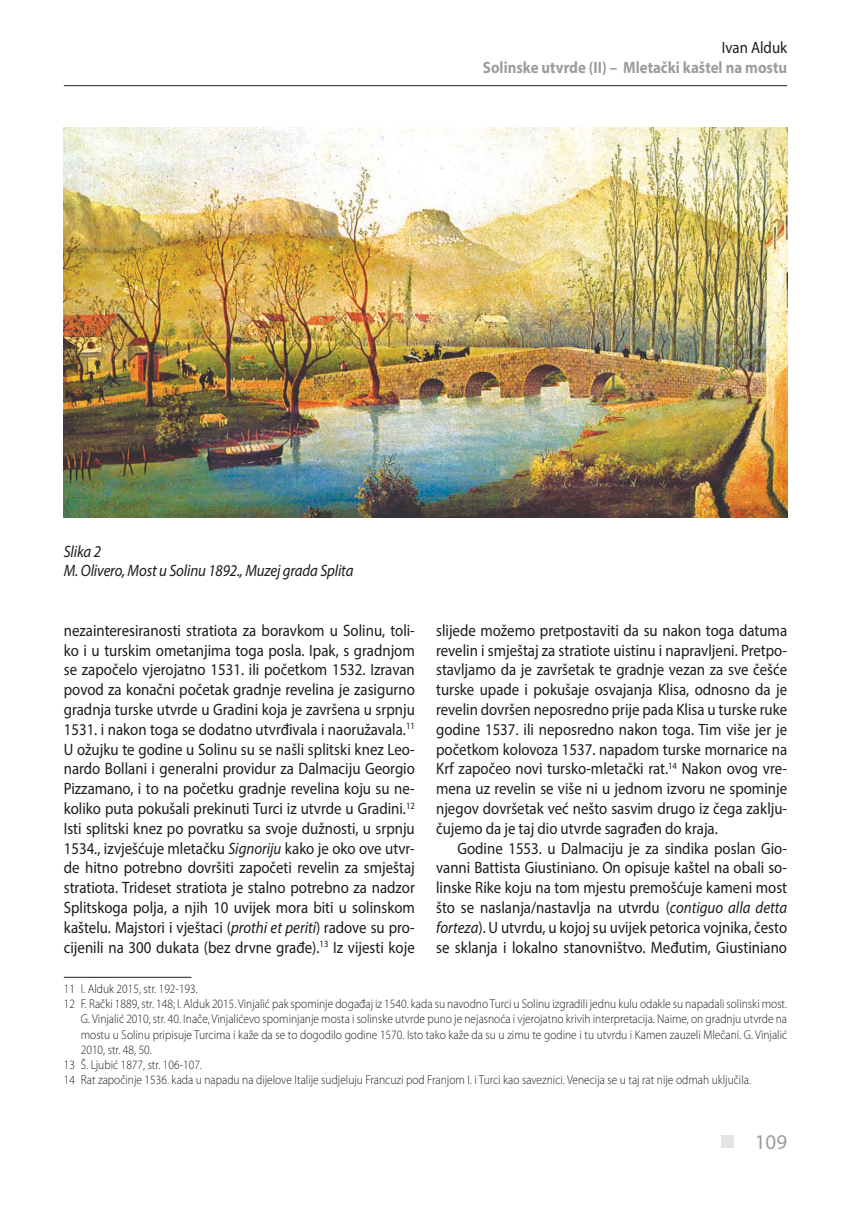
<style>
.page{position:relative;width:851px;height:1212px;background:#fff}
.page>*{position:absolute;margin:0;border:0;box-sizing:border-box;transform-origin:0 0}
.t1{font:21px "Myriad Pro";color:#9e9d9d}
.t2{font:16.5px/19.8px "Myriad Pro";color:#1c1c1b;text-align:justify;scale:.9 1}
.t3{font:italic 16.5px/19.8px "Myriad Pro";letter-spacing:-.01em;color:#1c1c1b;scale:.9 1}
.t4{font:700 16.5px "Myriad Pro";color:#9e9d9d;scale:.9 1}
.t5{font:300 12.75px "Myriad Pro";color:#1c1c1b;scale:.9 1}
.s1{font-style:italic}
</style>
<div class="page">
<hr style="left:64px;top:85px;width:723px;height:1px;background:#1c1c1b">
<div style="left:721px;top:1135px;width:12px;height:13px;background:#e4e4e4"></div>
<hr style="left:64px;top:977px;width:127px;height:1px;background:#1c1c1b">
<img style="left:64px;top:128px;width:723px;height:389px">
<p class="t2" style="left:721px;top:37px;width:74px">Ivan Alduk</p>
<p class="t4" style="left:483px;top:56px;width:339px">Solinske utvrde (II) – Mletački kaštel na mostu</p>
<p class="t3" style="left:64px;top:541px;width:323px">Slika 2<br>M. Olivero, Most u Solinu 1892., Muzej grada Splita</p>
<p class="t2" style="left:64px;top:620px;width:391px">nezainteresiranosti stratiota za boravkom u Solinu, toli&shy;ko i u turskim ometanjima toga posla. Ipak, s gradnjom se započelo vjerojatno 1531. ili početkom 1532. Izravan povod za konačni početak gradnje revelina je zasigurno gradnja turske utvrde u Gradini koja je završena u srpnju 1531. i nakon toga se dodatno utvrđivala i naoružavala.<sup>11<br></sup>U ožujku te godine u Solinu su se našli splitski knez Leo&shy;nardo Bollani i generalni providur za Dalmaciju Georgio Pizzamano, i to na početku gradnje revelina koju su ne&shy;koliko puta pokušali prekinuti Turci iz utvrde u Gradini.<sup>12<br></sup>Isti splitski knez po povratku sa svoje dužnosti, u srpnju 1534., izvješćuje mletačku <span class="s1">Signoriju</span> kako je oko ove utvr&shy;de hitno potrebno dovršiti započeti revelin za smještaj stratiota. Trideset stratiota je stalno potrebno za nadzor Splitskoga polja, a njih 10 uvijek mora biti u solinskom kaštelu. Majstori i vještaci (<span class="s1">prothi et periti</span>) radove su pro&shy;cijenili na 300 dukata (bez drvne građe).<sup>13</sup> Iz vijesti koje</p>
<p class="t5" style="left:64px;top:981px;width:150px">11 I. Alduk 2015, str. 192-193.</p>
<p class="t5" style="left:64px;top:996px;width:805px">12 F. Rački 1889, str. 148; I. Alduk 2015. Vinjalić pak spominje događaj iz 1540. kada su navodno Turci u Solinu izgradili jednu kulu odakle su napadali solinski most.</p>
<p class="t5" style="left:81px;top:1012px;width:786px">G. Vinjalić 2010, str. 40. Inače, Vinjalićevo spominjanje mosta i solinske utvrde puno je nejasnoća i vjerojatno krivih interpretacija. Naime, on gradnju utvrde na</p>
<p class="t5" style="left:81px;top:1027px;width:786px">mostu u Solinu pripisuje Turcima i kaže da se to dogodilo godine 1570. Isto tako kaže da su u zimu te godine i tu utvrdu i Kamen zauzeli Mlečani. G. Vinjalić</p>
<p class="t5" style="left:81px;top:1042px;width:80px">2010, str. 48, 50.</p>
<p class="t5" style="left:64px;top:1058px;width:155px">13 Š. Ljubić 1877, str. 106-107.</p>
<p class="t5" style="left:64px;top:1073px;width:765px">14 Rat započinje 1536. kada u napadu na dijelove Italije sudjeluju Francuzi pod Franjom I. i Turci kao saveznici. Venecija se u taj rat nije odmah uključila.</p>
<p class="t2" style="left:436px;top:620px;width:391px">slijede možemo pretpostaviti da su nakon toga datuma revelin i smještaj za stratiote uistinu i napravljeni. Pretpo&shy;stavljamo da je završetak te gradnje vezan za sve češće turske upade i pokušaje osvajanja Klisa, odnosno da je revelin dovršen neposredno prije pada Klisa u turske ruke godine 1537. ili neposredno nakon toga. Tim više jer je početkom kolovoza 1537. napadom turske mornarice na Krf započeo novi tursko-mletački rat.<sup>14</sup> Nakon ovog vre&shy;mena uz revelin se više ni u jednom izvoru ne spominje njegov dovršetak već nešto sasvim drugo iz čega zaklju&shy;čujemo da je taj dio utvrde sagrađen do kraja.</p>
<p class="t2" style="left:436px;top:838px;width:391px;text-indent:21px">Godine 1553. u Dalmaciju je za sindika poslan Gio&shy;vanni Battista Giustiniano. On opisuje kaštel na obali so&shy;linske Rike koju na tom mjestu premošćuje kameni most što se naslanja/nastavlja na utvrdu (<span class="s1">contiguo alla detta forteza</span>). U utvrdu, u kojoj su uvijek petorica vojnika, često se sklanja i lokalno stanovništvo. Međutim, Giustiniano</p>
<p class="t1" style="left:754px;top:1128px;width:34px">109</p>
</div>
